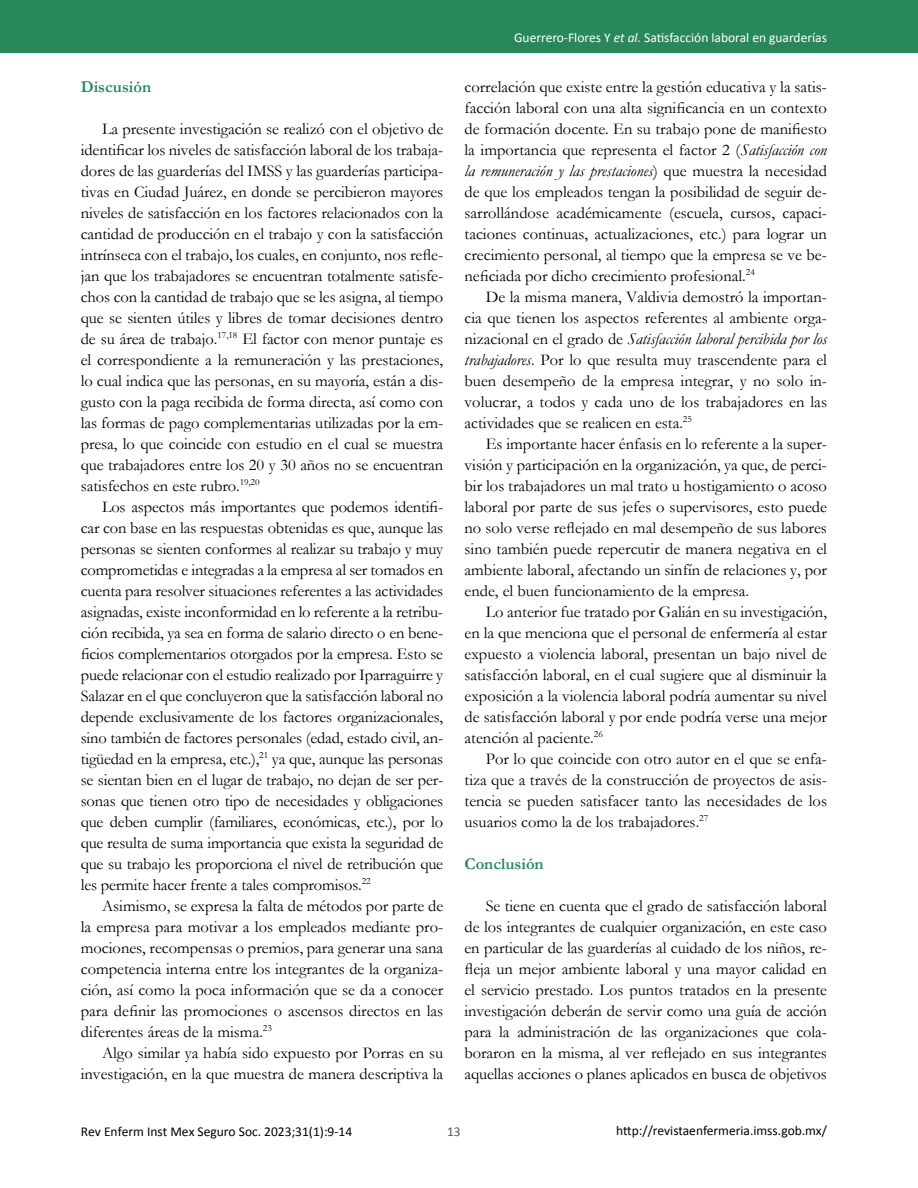
<style>
.page{position:relative;width:918px;height:1188px;background:#fff}
.page>*{position:absolute;margin:0;border:0;box-sizing:border-box;transform-origin:0 0}
.t1{font:16.5px/21px "Garamond";color:#000;text-align:justify}
.t2{font:700 16.5px "Garamond";color:#29885a}
.t3{font:13.5px "Calibri";color:#000}
.t4{font:13.5px "Calibri";color:#fff}
.t5{font:13.5px "Calibri";color:#575756}
.s1{font-style:italic}
</style>
<div class="page">
<div style="left:0;top:0;width:918px;height:53px;background:#29885a"></div>
<p class="t2" style="left:81px;top:75px;width:72px">Discusión</p>
<p class="t1" style="left:81px;top:118px;width:364px;text-indent:21px">La presente investigación se realizó con el objetivo de identificar los niveles de satisfacción laboral de los trabaja&shy;dores de las guarderías del IMSS y las guarderías participa&shy;tivas en Ciudad Juárez, en donde se percibieron mayores niveles de satisfacción en los factores relacionados con la cantidad de producción en el trabajo y con la satisfacción intrínseca con el trabajo, los cuales, en conjunto, nos refle&shy;jan que los trabajadores se encuentran totalmente satisfe&shy;chos con la cantidad de trabajo que se les asigna, al tiempo que se sienten útiles y libres de tomar decisiones dentro de su área de trabajo.<sup>17,18</sup> El factor con menor puntaje es el correspondiente a la remuneración y las prestaciones, lo cual indica que las personas, en su mayoría, están a dis&shy;gusto con la paga recibida de forma directa, así como con las formas de pago complementarias utilizadas por la em&shy;presa, lo que coincide con estudio en el cual se muestra que trabajadores entre los 20 y 30 años no se encuentran satisfechos en este rubro.<sup>19,20</sup></p>
<p class="t1" style="left:81px;top:496px;width:364px;text-indent:21px">Los aspectos más importantes que podemos identifi&shy;car con base en las respuestas obtenidas es que, aunque las personas se sienten conformes al realizar su trabajo y muy comprometidas e integradas a la empresa al ser tomados en cuenta para resolver situaciones referentes a las actividades asignadas, existe inconformidad en lo referente a la retribu&shy;ción recibida, ya sea en forma de salario directo o en bene&shy;ficios complementarios otorgados por la empresa. Esto se puede relacionar con el estudio realizado por Iparraguirre y Salazar en el que concluyeron que la satisfacción laboral no depende exclusivamente de los factores organizacionales, sino también de factores personales (edad, estado civil, an&shy;tigüedad en la empresa, etc.),<sup>21</sup> ya que, aunque las personas se sientan bien en el lugar de trabajo, no dejan de ser per&shy;sonas que tienen otro tipo de necesidades y obligaciones que deben cumplir (familiares, económicas, etc.), por lo que resulta de suma importancia que exista la seguridad de que su trabajo les proporciona el nivel de retribución que les permite hacer frente a tales compromisos.<sup>22</sup></p>
<p class="t1" style="left:81px;top:895px;width:364px;text-indent:21px">Asimismo, se expresa la falta de métodos por parte de la empresa para motivar a los empleados mediante pro&shy;mociones, recompensas o premios, para generar una sana competencia interna entre los integrantes de la organiza&shy;ción, así como la poca información que se da a conocer para definir las promociones o ascensos directos en las diferentes áreas de la misma.<sup>23</sup></p>
<p class="t1" style="left:81px;top:1042px;width:364px;text-align:right">Algo similar ya había sido expuesto por Porras en su investigación, en la que muestra de manera descriptiva la</p>
<p class="t4" style="left:514px;top:29px;width:314px">Guerrero-Flores Y <span class="s1">et al.</span> Satisfacción laboral en guarderías</p>
<p class="t1" style="left:465px;top:76px;width:364px">correlación que existe entre la gestión educativa y la satis&shy;facción laboral con una alta significancia en un contexto de formación docente. En su trabajo pone de manifiesto la importancia que representa el factor 2 (<span class="s1">Satisfacción con la remuneración y las prestaciones</span>) que muestra la necesidad de que los empleados tengan la posibilidad de seguir de&shy;sarrollándose académicamente (escuela, cursos, capaci&shy;taciones continuas, actualizaciones, etc.) para lograr un crecimiento personal, al tiempo que la empresa se ve be&shy;neficiada por dicho crecimiento profesional.<sup>24</sup></p>
<p class="t1" style="left:465px;top:286px;width:364px;text-indent:21px">De la misma manera, Valdivia demostró la importan&shy;cia que tienen los aspectos referentes al ambiente orga&shy;nizacional en el grado de <span class="s1">Satisfacción laboral percibida por los trabajadores</span>. Por lo que resulta muy trascendente para el buen desempeño de la empresa integrar, y no solo in&shy;volucrar, a todos y cada uno de los trabajadores en las actividades que se realicen en esta.<sup>25</sup></p>
<p class="t1" style="left:465px;top:433px;width:364px;text-indent:21px">Es importante hacer énfasis en lo referente a la super&shy;visión y participación en la organización, ya que, de perci&shy;bir los trabajadores un mal trato u hostigamiento o acoso laboral por parte de sus jefes o supervisores, esto puede no solo verse reflejado en mal desempeño de sus labores sino también puede repercutir de manera negativa en el ambiente laboral, afectando un sinfín de relaciones y, por ende, el buen funcionamiento de la empresa.</p>
<p class="t1" style="left:465px;top:601px;width:364px;text-indent:21px">Lo anterior fue tratado por Galián en su investigación, en la que menciona que el personal de enfermería al estar expuesto a violencia laboral, presentan un bajo nivel de satisfacción laboral, en el cual sugiere que al disminuir la exposición a la violencia laboral podría aumentar su nivel de satisfacción laboral y por ende podría verse una mejor atención al paciente.<sup>26</sup></p>
<p class="t1" style="left:465px;top:748px;width:364px;text-indent:21px">Por lo que coincide con otro autor en el que se enfa&shy;tiza que a través de la construcción de proyectos de asis&shy;tencia se pueden satisfacer tanto las necesidades de los usuarios como la de los trabajadores.<sup>27</sup></p>
<p class="t2" style="left:465px;top:852px;width:81px">Conclusión</p>
<p class="t1" style="left:465px;top:895px;width:364px;text-indent:21px">Se tiene en cuenta que el grado de satisfacción laboral de los integrantes de cualquier organización, en este caso en particular de las guarderías al cuidado de los niños, re&shy;fleja un mejor ambiente laboral y una mayor calidad en el servicio prestado. Los puntos tratados en la presente investigación deberán de servir como una guía de acción para la administración de las organizaciones que cola&shy;boraron en la misma, al ver reflejado en sus integrantes aquellas acciones o planes aplicados en busca de objetivos</p>
<p class="t3" style="left:81px;top:1123px;width:273px">Rev Enferm Inst Mex Seguro Soc. 2023;31(1):9-14</p>
<p class="t5" style="left:447px;top:1123px;width:15px">13</p>
<p class="t3" style="left:616px;top:1122px;width:212px">http://revistaenfermeria.imss.gob.mx/</p>
</div>
